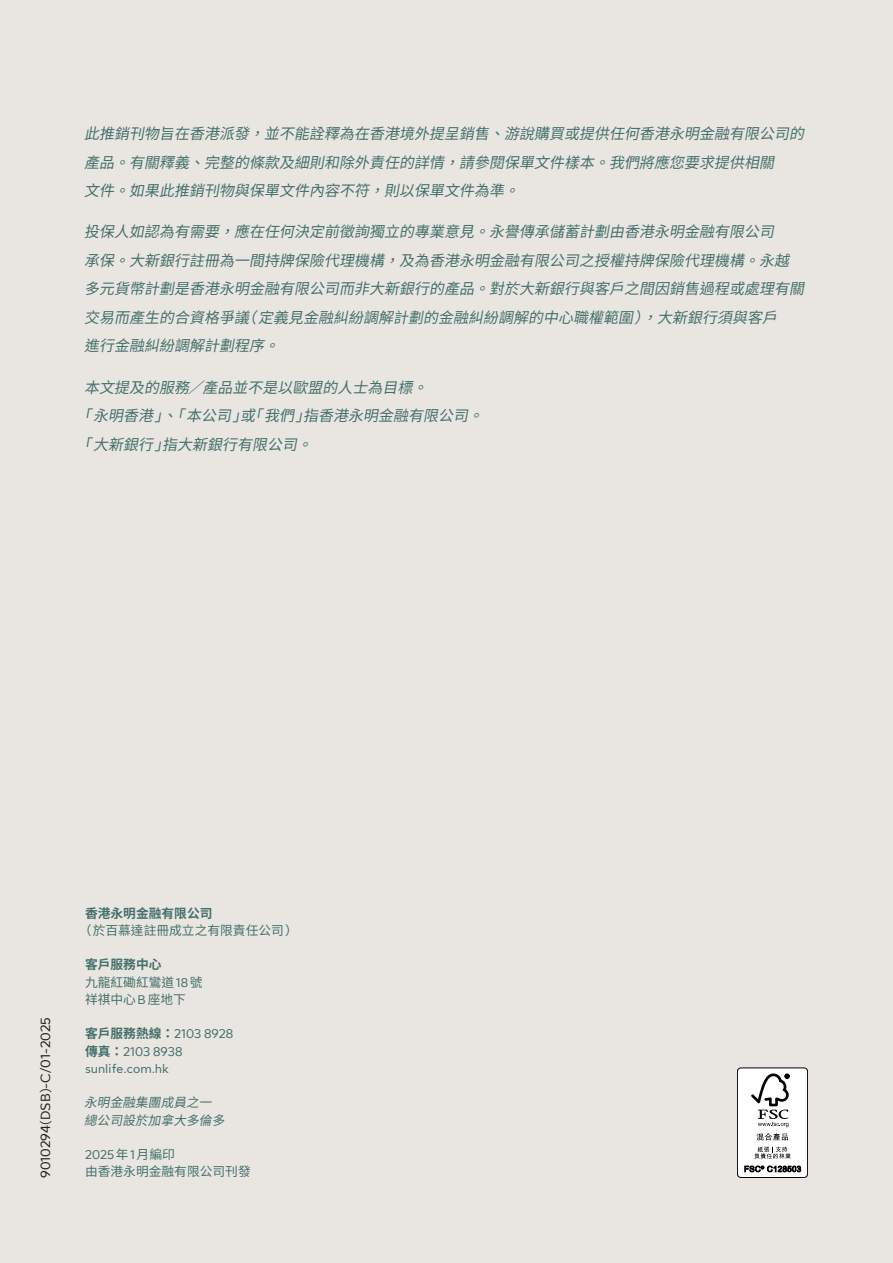
<style>
.page{position:relative;width:893px;height:1263px;background:#e9e6e1}
.page>*{position:absolute;margin:0;border:0;box-sizing:border-box;transform-origin:0 0}
.Body{font:italic 15px/28.5px "Noto Sans HK";color:#45706b}
.Body-2{font:13.5px "Sun Life New Text";color:#231f20}
.Body-3{font:12.75px "Sun Life New Text";color:#45706b}
.Body-4{font:12.75px "Noto Sans HK";color:#45706b}
.Body-5{font:italic 12.75px "Noto Sans HK";color:#45706b}
.Body-6{font:700 12.75px "Noto Sans HK";color:#45706b}
.s1{font-family:"Sun Life New Text"}
.s2{font-family:"Noto Sans HK";font-weight:700}
.s3{font-family:"Noto Sans HK"}
</style>
<div class="page">
<div style="left:737px;top:1068px;width:71px;height:109px;background:#fff;border-radius:4px"></div>
<div style="left:737px;top:1067px;width:71px;height:111px;border:1px solid #030303;border-radius:4px"></div>
<svg style="left:751px;top:1073px;width:38px;height:54px"></svg>
<svg style="left:756px;top:1133px;width:32px;height:7px"></svg>
<svg style="left:754px;top:1146px;width:37px;height:13px"></svg>
<svg style="left:744px;top:1166px;width:57px;height:6px"></svg>
<p class="Body" style="left:84px;top:120px;width:729px">此推銷刊物旨在香港派發，並不能詮釋為在香港境外提呈銷售、游說購買或提供任何香港永明金融有限公司的產品。有關釋義、完整的條款及細則和除外責任的詳情，請參閱保單文件樣本。我們將應您要求提供相關<br>文件。如果此推銷刊物與保單文件內容不符，則以保單文件為準。</p>
<p class="Body" style="left:84px;top:218px;width:729px">投保人如認為有需要，應在任何決定前徵詢獨立的專業意見。永譽傳承儲蓄計劃由香港永明金融有限公司<br>承保。大新銀行註冊為一間持牌保險代理機構，及為香港永明金融有限公司之授權持牌保險代理機構。永越多元貨幣計劃是香港永明金融有限公司而非大新銀行的產品。對於大新銀行與客戶之間因銷售過程或處理有關交易而產生的合資格爭議（定義見金融糾紛調解計劃的金融糾紛調解的中心職權範圍），大新銀行須與客戶<br>進行金融糾紛調解計劃程序。</p>
<p class="Body" style="left:77px;top:373px;width:416px;text-indent:8px">本文提及的服務／產品並不是以歐盟的人士為目標。<br>「永明香港」、「本公司」或「我們」指香港永明金融有限公司。「大新銀行」指大新銀行有限公司。</p>
<p class="Body-2" style="left:36px;top:1178px;width:162px;rotate:-90deg">9010294(DSB)-C/01-2025</p>
<p class="Body-6" style="left:85px;top:906px;width:129px">香港永明金融有限公司</p>
<p class="Body-4" style="left:79px;top:923px;width:221px">（於百慕達註冊成立之有限責任公司）</p>
<p class="Body-6" style="left:85px;top:957px;width:78px">客戶服務中心</p>
<p class="Body-4" style="left:85px;top:975px;width:119px">九龍紅磡紅鸞道<span class="s1">18</span>號</p>
<p class="Body-4" style="left:85px;top:992px;width:102px">祥祺中心<span class="s1">B</span>座地下</p>
<p class="Body-3" style="left:85px;top:1025px;width:150px"><span class="s2">客戶服務熱線：</span>2103 8928</p>
<p class="Body-3" style="left:85px;top:1042px;width:99px"><span class="s2">傳真：</span>2103 8938</p>
<p class="Body-3" style="left:85px;top:1060px;width:85px">sunlife.com.hk</p>
<p class="Body-5" style="left:84px;top:1095px;width:135px">永明金融集團成員之一</p>
<p class="Body-5" style="left:84px;top:1113px;width:148px">總公司設於加拿大多倫多</p>
<p class="Body-3" style="left:85px;top:1146px;width:91px">2025<span class="s3">年</span>1<span class="s3">月編印</span></p>
<p class="Body-4" style="left:85px;top:1164px;width:167px">由香港永明金融有限公司刊發</p>
</div>
